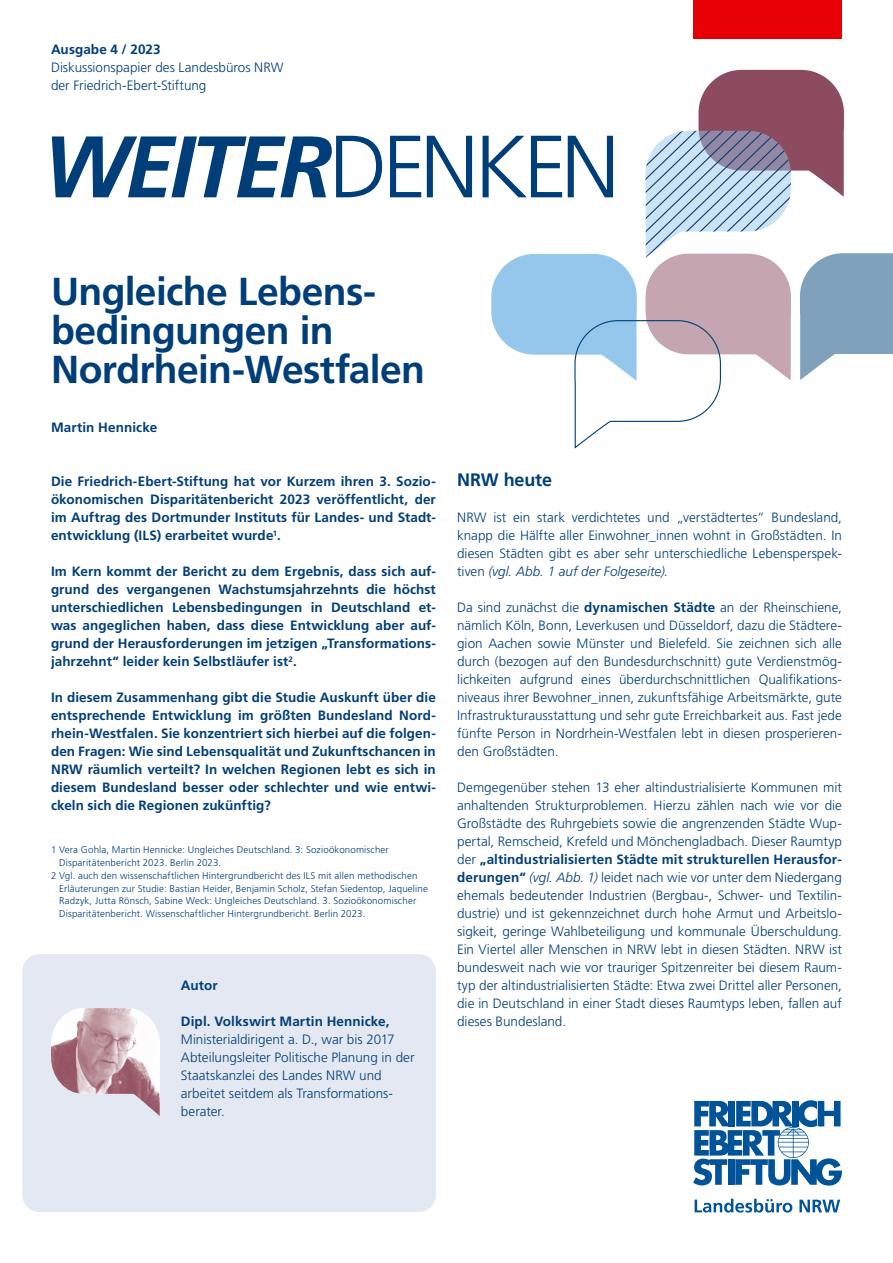
<style>
.page{position:relative;width:893px;height:1263px;background:#fff}
.page>*{position:absolute;margin:0;border:0;box-sizing:border-box;transform-origin:0 0}
.t1{font:italic 700 87.15px "Frutiger LT Std";letter-spacing:-.045em;color:#003e7a}
.t2{font:700 39px/39px "Frutiger LT Std";letter-spacing:-.015em;color:#003e7a}
.t3{font:700 18px "Frutiger LT Std";letter-spacing:-.01em;color:#003e7a}
.t4{font:300 13.5px/18px "Frutiger LT Std";color:#003e7a;text-align:justify}
.t5{font:700 13.5px/18px "Frutiger LT Std";letter-spacing:.005em;color:#003e7a;text-align:justify}
.t6{font:300 9.75px "Frutiger LT Std";letter-spacing:.015em;color:#003e7a}
.s1{font-weight:300;font-style:normal;font-size:88.2px}
.s2{font-style:italic}
.s3{font-weight:700}
</style>
<div class="page">
<div style="left:22px;top:954px;width:414px;height:258px;background:#e4e8f2;border-radius:17px"></div>
<svg style="left:491px;top:70px;width:402px;height:379px"></svg>
<img style="left:51px;top:1008px;width:109px;height:108px">
<div style="left:693px;top:0;width:149px;height:38px;background:#e60005"></div>
<svg style="left:693px;top:1100px;width:149px;height:85px"></svg>
<svg style="left:695px;top:1199px;width:97px;height:13px"></svg>
<svg style="left:799px;top:1199px;width:41px;height:13px"></svg>
<p class="t5" style="left:51px;top:40px;width:111px">Ausgabe 4 / 2023</p>
<p class="t4" style="left:51px;top:58px;width:234px">Diskussionspapier des Landesbüros NRW der Friedrich-Ebert-Stiftung</p>
<h1 class="t1" style="left:43px;top:116px;width:579px">WEITER<span class="s1">DENKEN</span></h1>
<h2 class="t2" style="left:51px;top:272px;width:375px">Ungleiche Lebens&shy;bedingungen in<br>Nordrhein-Westfalen</h2>
<p class="t5" style="left:51px;top:418px;width:108px">Martin Hennicke</p>
<p class="t5" style="left:51px;top:472px;width:386px">Die Friedrich-Ebert-Stiftung hat vor Kurzem ihren 3. Sozio&shy;ökonomischen Disparitätenbericht 2023 veröffentlicht, der im Auftrag des Dortmunder Instituts für Landes- und Stadt&shy;entwicklung (ILS) erarbeitet wurde<sup>1</sup>.</p>
<p class="t5" style="left:51px;top:562px;width:386px">Im Kern kommt der Bericht zu dem Ergebnis, dass sich auf&shy;grund des vergangenen Wachstumsjahrzehnts die höchst unterschiedlichen Lebensbedingungen in Deutschland et&shy;was angeglichen haben, dass diese Entwicklung aber auf&shy;grund der Herausforderungen im jetzigen „Transformations&shy;jahrzehnt“ leider kein Selbstläufer ist<sup>2</sup>.</p>
<p class="t5" style="left:51px;top:688px;width:386px">In diesem Zusammenhang gibt die Studie Auskunft über die entsprechende Entwicklung im größten Bundesland Nord&shy;rhein-Westfalen. Sie konzentriert sich hierbei auf die folgen&shy;den Fragen: Wie sind Lebensqualität und Zukunftschancen in NRW räumlich verteilt? In welchen Regionen lebt es sich in diesem Bundesland besser oder schlechter und wie entwi&shy;ckeln sich die Regionen zukünftig?</p>
<p class="t6" style="left:51px;top:844px;width:339px">1 Vera Gohla, Martin Hennicke: Ungleiches Deutschland. 3: Sozioökonomischer</p>
<p class="t6" style="left:59px;top:857px;width:164px">Disparitätenbericht 2023. Berlin 2023.</p>
<p class="t6" style="left:51px;top:870px;width:368px">2 Vgl. auch den wissenschaftlichen Hintergrundbericht des ILS mit allen methodischen</p>
<p class="t6" style="left:59px;top:883px;width:370px">Erläuterungen zur Studie: Bastian Heider, Benjamin Scholz, Stefan Siedentop, Jaqueline</p>
<p class="t6" style="left:59px;top:895px;width:359px">Radzyk, Jutta Rönsch, Sabine Weck: Ungleiches Deutschland. 3. Sozioökonomischer</p>
<p class="t6" style="left:59px;top:908px;width:308px">Disparitätenbericht. Wissenschaftlicher Hintergrundbericht. Berlin 2023.</p>
<p class="t5" style="left:181px;top:976px;width:38px">Autor</p>
<p class="t5" style="left:181px;top:1012px;width:210px">Dipl. Volkswirt Martin Hennicke,</p>
<p class="t4" style="left:181px;top:1030px;width:235px;text-align:left">Ministerialdirigent a. D., war bis 2017<br>Abteilungsleiter Politische Planung in der Staatskanzlei des Landes NRW und arbeitet seitdem als Transformations&shy;berater.</p>
<h3 class="t3" style="left:457px;top:469px;width:97px">NRW heute</h3>
<p class="t4" style="left:457px;top:509px;width:386px">NRW ist ein stark verdichtetes und „verstädtertes“ Bundesland, knapp die Hälfte aller Einwohner_innen wohnt in Großstädten. In diesen Städten gibt es aber sehr unterschiedliche Lebensperspek&shy;tiven <span class="s2">(vgl. Abb. 1 auf der Folgeseite).</span></p>
<p class="t4" style="left:457px;top:599px;width:386px">Da sind zunächst die <span class="s3">dynamischen Städte</span> an der Rheinschiene, nämlich Köln, Bonn, Leverkusen und Düsseldorf, dazu die Städtere&shy;gion Aachen sowie Münster und Bielefeld. Sie zeichnen sich alle durch (bezogen auf den Bundesdurchschnitt) gute Verdienstmög&shy;lichkeiten aufgrund eines überdurchschnittlichen Qualifikations&shy;niveaus ihrer Bewohner_innen, zukunftsfähige Arbeitsmärkte, gute Infrastrukturausstattung und sehr gute Erreichbarkeit aus. Fast jede fünfte Person in Nordrhein-Westfalen lebt in diesen prosperieren&shy;den Großstädten.</p>
<p class="t4" style="left:457px;top:778px;width:386px">Demgegenüber stehen 13 eher altindustrialisierte Kommunen mit anhaltenden Strukturproblemen. Hierzu zählen nach wie vor die Großstädte des Ruhrgebiets sowie die angrenzenden Städte Wup&shy;pertal, Remscheid, Krefeld und Mönchengladbach. Dieser Raumtyp der <span class="s3">„altindustrialisierten Städte mit strukturellen Herausfor&shy;derungen“</span> <span class="s2">(vgl. Abb. 1)</span> leidet nach wie vor unter dem Niedergang ehemals bedeutender Industrien (Bergbau-, Schwer- und Textilin&shy;dustrie) und ist gekennzeichnet durch hohe Armut und Arbeitslo&shy;sigkeit, geringe Wahlbeteiligung und kommunale Überschuldung.<br>Ein Viertel aller Menschen in NRW lebt in diesen Städten. NRW ist bundesweit nach wie vor trauriger Spitzenreiter bei diesem Raum&shy;typ der altindustrialisierten Städte: Etwa zwei Drittel aller Personen, die in Deutschland in einer Stadt dieses Raumtyps leben, fallen auf dieses Bundesland.</p>
</div>
